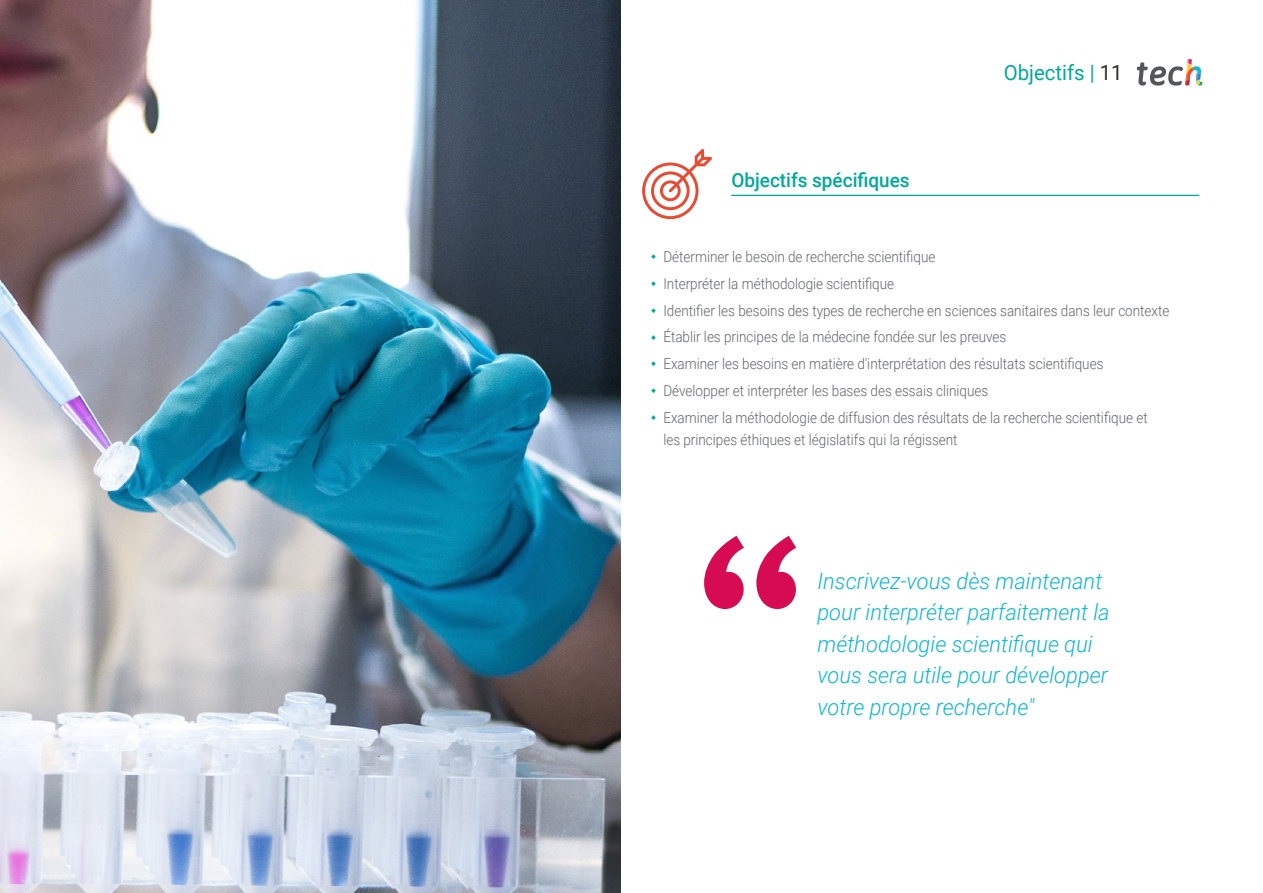
<style>
.page{position:relative;width:1263px;height:893px;background:#fff}
.page>*{position:absolute;margin:0;border:0;box-sizing:border-box;transform-origin:0 0}
.t1{font:italic 300 22.5px/31.5px "Roboto";color:#0fb6cf}
.t2{font:21px "Roboto";color:#00a996}
.t3{font:500 19.5px "Roboto";color:#00a996}
.t4{font:300 15px/26.7px "Roboto";color:#61646a;scale:.9 1}
.s1{color:#312e20}
</style>
<div class="page">
<img style="left:0;top:0;width:621px;height:893px">
<svg style="left:1137px;top:59px;width:65px;height:27px"></svg>
<svg style="left:642px;top:149px;width:70px;height:70px"></svg>
<hr style="left:731px;top:195px;width:468px;height:1px;background:#00a996">
<svg style="left:704px;top:536px;width:92px;height:73px"></svg>
<h3 class="t3" style="left:731px;top:166px;width:180px">Objectifs spécifiques</h3>
<h2 class="t2" style="left:1004px;top:57px;width:120px">Objectifs | <span class="s1">11</span></h2>
<p class="t4" style="left:663px;top:243px;width:564px">Déterminer le besoin de recherche scientifique<br>Interpréter la méthodologie scientifique<br>Identifier les besoins des types de recherche en sciences sanitaires dans leur contexte Établir les principes de la médecine fondée sur les preuves<br>Examiner les besoins en matière d'interprétation des résultats scientifiques Développer et interpréter les bases des essais cliniques<br>Examiner la méthodologie de diffusion des résultats de la recherche scientifique et</p>
<p class="t4" style="left:663px;top:426px;width:328px">les principes éthiques et législatifs qui la régissent</p>
<h1 class="t1" style="left:817px;top:564px;width:294px">Inscrivez-vous dès maintenant pour interpréter parfaitement la méthodologie scientifique qui vous sera utile pour développer votre propre recherche"</h1>
</div>
